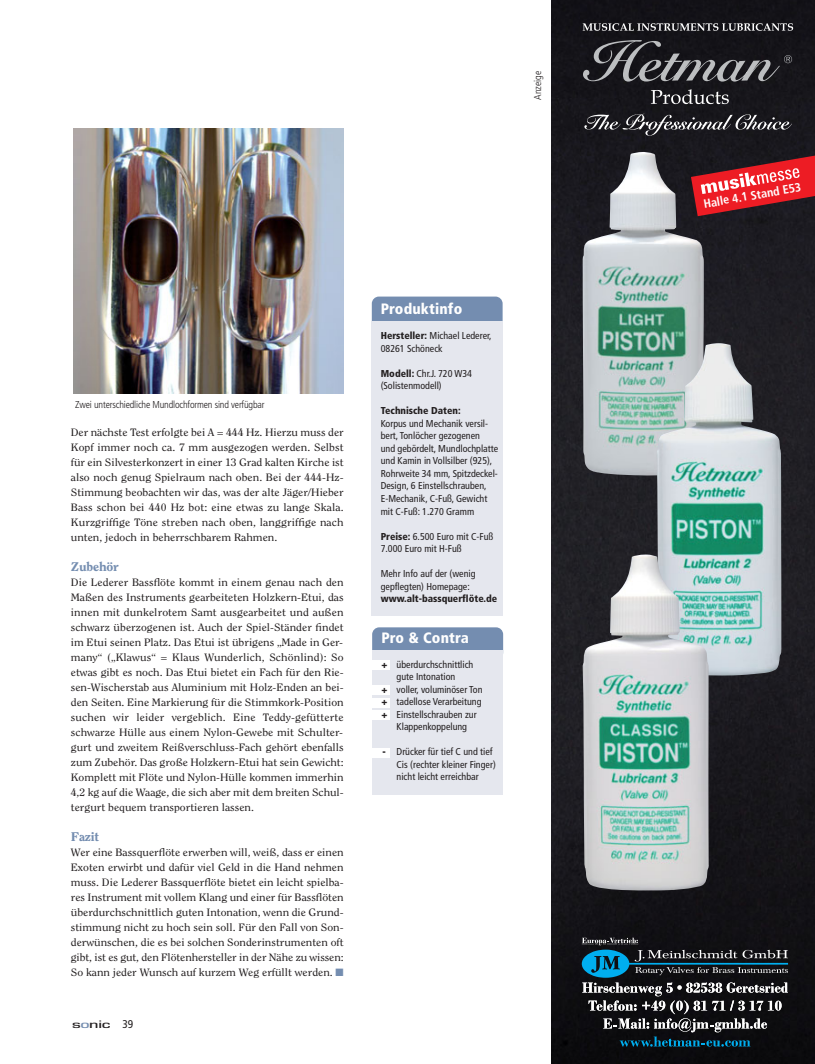
<style>
.page{position:relative;width:815px;height:1064px;background:#fff}
.page>*{position:absolute;margin:0;border:0;box-sizing:border-box;transform-origin:0 0}
.t1{font:900 condensed 15px "Frutiger LT Std";letter-spacing:.01em;color:#fff}
.t2{font:800 12.5px "Clearface Std";letter-spacing:-.015em;color:#748db0;scale:1.1 1}
.t3{font:700 condensed 12.12px "Frutiger LT Std";color:#fff}
.t4{font:500 11.25px "Eurostile T";letter-spacing:-.02em;color:#231f20;scale:1.6 1}
.t5{font:10.62px/15px "Clearface Std";color:#231f20;text-align:justify;scale:1.1 1}
.t6{font:condensed 10px/12.5px "Frutiger LT Std";color:#231f20}
.t7{font:300 condensed 10px "Frutiger LT Std";letter-spacing:-.015em;color:#231f20}
.t8{font:900 condensed 10px "Frutiger LT Std";color:#231f20}
.s1{color:#748db0}
.s2{font-family:"Frutiger LT Std";font-weight:400;font-stretch:condensed}
.s3{font-weight:900}
</style>
<div class="page">
<div style="left:372px;top:297px;width:131px;height:38px;background:#748db0;border-radius:7px"></div>
<div style="left:372px;top:321px;width:131px;height:294px;background:#e5e7ee"></div>
<div style="left:372px;top:627px;width:131px;height:33px;background:#748db0;border-radius:7px"></div>
<div style="left:372px;top:649px;width:131px;height:145px;background:#e5e7ee"></div>
<div style="left:369px;top:660px;width:21px;height:10px;background:#fff"></div>
<div style="left:369px;top:685px;width:21px;height:10px;background:#fff"></div>
<div style="left:369px;top:710px;width:21px;height:10px;background:#fff"></div>
<div style="left:369px;top:698px;width:21px;height:9px;background:#fff"></div>
<div style="left:369px;top:748px;width:21px;height:9px;background:#fff"></div>
<img style="left:74px;top:128px;width:270px;height:265px">
<img style="left:552px;top:0;width:263px;height:1064px">
<svg style="left:584px;top:114px;width:208px;height:22px;background:#3e3d41"></svg>
<svg style="left:651px;top:89px;width:78px;height:15px"></svg>
<svg style="left:583px;top:23px;width:210px;height:8px;background:#605f62"></svg>
<svg style="left:583px;top:40px;width:209px;height:42px;background:#39393d"></svg>
<svg style="left:582px;top:937px;width:206px;height:109px;background:#2d383f"></svg>
<img style="left:583px;top:152px;width:121px;height:324px">
<img style="left:656px;top:343px;width:126px;height:333px">
<img style="left:583px;top:554px;width:126px;height:337px">
<svg style="left:691px;top:152px;width:124px;height:64px;background:#9d2a31"></svg>
<p class="t7" style="left:533px;top:100px;width:30px;rotate:-90deg">Anzeige</p>
<p class="t7" style="left:75px;top:399px;width:191px">Zwei unterschiedliche Mundlochformen sind verfügbar</p>
<p class="t5" style="left:71px;top:425px;width:250px">Der nächste Test erfolgte bei A = 444 Hz. Hierzu muss der Kopf immer noch ca. 7 mm ausgezogen werden. Selbst für ein Silvesterkonzert in einer 13 Grad kalten Kirche ist also noch genug Spielraum nach oben. Bei der 444-Hz-Stimmung beobachten wir das, was der alte Jäger/Hieber Bass schon bei 440 Hz bot: eine etwas zu lange Skala.<br>Kurzgriffige Töne streben nach oben, langgriffige nach unten, jedoch in beherrschbarem Rahmen.</p>
<p class="t2" style="left:71px;top:560px;width:45px">Zubehör</p>
<p class="t5" style="left:71px;top:575px;width:250px">Die Lederer Bassflöte kommt in einem genau nach den Maßen des Instruments gearbeiteten Holzkern-Etui, das innen mit dunkelrotem Samt ausgearbeitet und außen schwarz überzogenen ist. Auch der Spiel-Ständer findet im Etui seinen Platz. Das Etui ist übrigens „Made in Ger&shy;many“ („Klawus“ = Klaus Wunderlich, Schönlind): So etwas gibt es noch. Das Etui bietet ein Fach für den Rie&shy;sen-Wischerstab aus Aluminium mit Holz-Enden an bei&shy;den Seiten. Eine Markierung für die Stimmkork-Position suchen wir leider vergeblich. Eine Teddy-gefütterte schwarze Hülle aus einem Nylon-Gewebe mit Schulter&shy;gurt und zweitem Reißverschluss-Fach gehört ebenfalls zum Zubehör. Das große Holzkern-Etui hat sein Gewicht:<br>Komplett mit Flöte und Nylon-Hülle kommen immerhin 4,2 kg auf die Waage, die sich aber mit dem breiten Schul&shy;tergurt bequem transportieren lassen.</p>
<p class="t2" style="left:71px;top:830px;width:27px">Fazit</p>
<p class="t5" style="left:71px;top:845px;width:250px">Wer eine Bassquerflöte erwerben will, weiß, dass er einen Exoten erwirbt und dafür viel Geld in die Hand nehmen muss. Die Lederer Bassquerflöte bietet ein leicht spielba&shy;res Instrument mit vollem Klang und einer für Bassflöten überdurchschnittlich guten Intonation, wenn die Grund&shy;stimmung nicht zu hoch sein soll. Für den Fall von Son&shy;derwünschen, die es bei solchen Sonderinstrumenten oft gibt, ist es gut, den Flötenhersteller in der Nähe zu wissen:<br>So kann jeder Wunsch auf kurzem Weg erfüllt werden. <span class="s1">■</span></p>
<p class="t4" style="left:72px;top:1018px;width:40px">s<span class="s1">o</span>nic <span class="s2">39</span></p>
<h1 class="t1" style="left:381px;top:300px;width:83px">Produktinfo</h1>
<p class="t6" style="left:381px;top:330px;width:112px"><span class="s3">Hersteller:</span> Michael Lederer,<br>08261 Schöneck</p>
<p class="t6" style="left:381px;top:368px;width:93px"><span class="s3">Modell:</span> Chr.J. 720 W34 (Solistenmodell)</p>
<p class="t8" style="left:381px;top:405px;width:81px">Technische Daten:</p>
<p class="t6" style="left:381px;top:418px;width:119px">Korpus und Mechanik versil&shy;bert, Tonlöcher gezogenen<br>und gebördelt, Mundlochplatte und Kamin in Vollsilber (925),<br>Rohrweite 34 mm, Spitzdeckel-<br>Design, 6 Einstellschrauben,<br>E-Mechanik, C-Fuß, Gewicht mit C-Fuß: 1.270 Gramm</p>
<p class="t6" style="left:381px;top:530px;width:114px"><span class="s3">Preise:</span> 6.500 Euro mit C-Fuß<br>7.000 Euro mit H-Fuß</p>
<p class="t6" style="left:381px;top:568px;width:96px">Mehr Info auf der (wenig gepflegten) Homepage:</p>
<p class="t8" style="left:381px;top:593px;width:118px">www.alt-bassquerflöte.de</p>
<h1 class="t1" style="left:381px;top:629px;width:89px">Pro &amp; Contra</h1>
<p class="t6" style="left:381px;top:659px;width:94px"><span class="s3">+</span> überdurchschnittlich</p>
<p class="t6" style="left:397px;top:671px;width:60px">gute Intonation</p>
<p class="t6" style="left:381px;top:684px;width:103px"><span class="s3">+</span> voller, voluminöser Ton</p>
<p class="t6" style="left:381px;top:696px;width:102px"><span class="s3">+</span> tadellose Verarbeitung</p>
<p class="t6" style="left:381px;top:709px;width:97px"><span class="s3">+</span> Einstellschrauben zur</p>
<p class="t6" style="left:397px;top:721px;width:72px">Klappenkoppelung</p>
<p class="t6" style="left:397px;top:746px;width:101px;text-indent:-14px"><span class="s3">-</span> Drücker für tief C und tief<br>Cis (rechter kleiner Finger) nicht leicht erreichbar</p>
<p class="t3" style="left:702px;top:197px;width:100px;rotate:-10deg">Halle 4.1 Stand E53</p>
</div>
